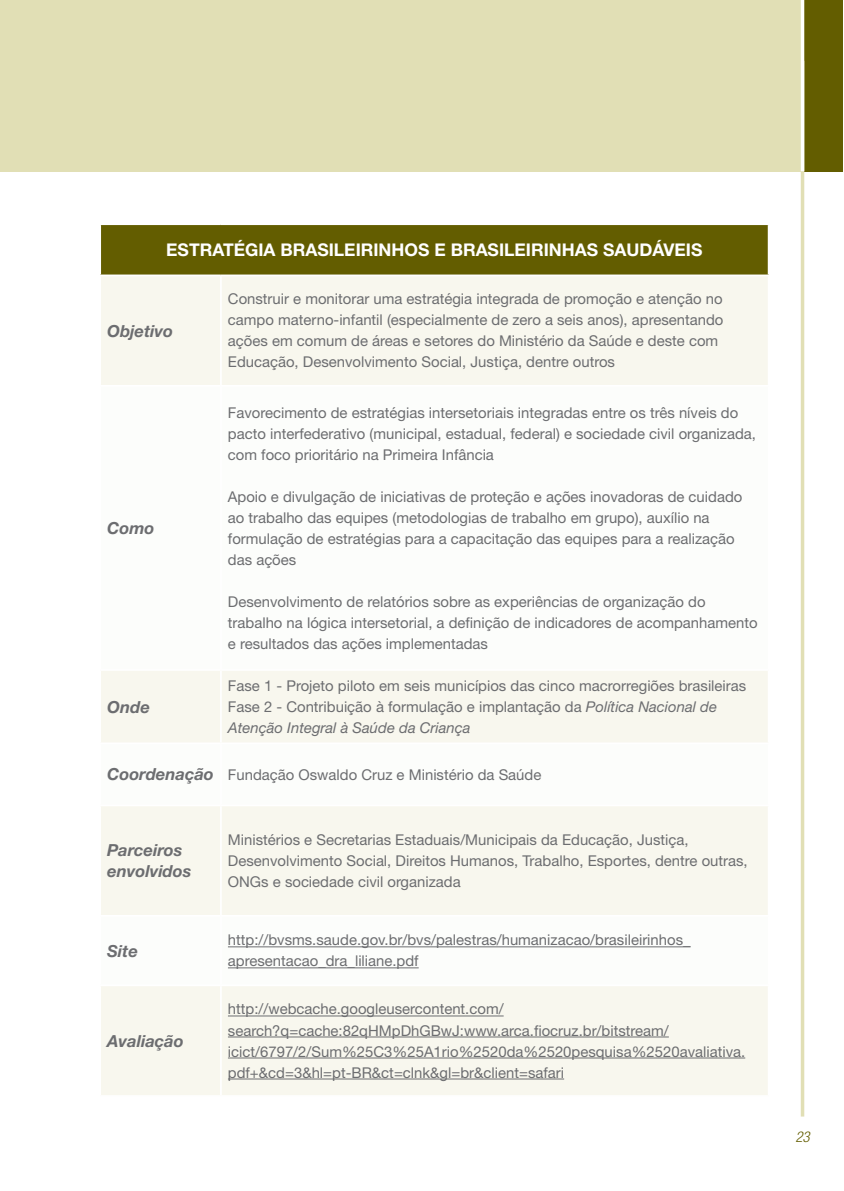
<style>
.page{position:relative;width:844px;height:1191px;background:#fff}
.page>*{position:absolute;margin:0;border:0;box-sizing:border-box;transform-origin:0 0}
.t1{font:700 17.5px "Helvetica Neue LT Std";color:#fff}
.t2{font:italic 700 16.62px/21px "Helvetica Neue LT Std";color:#6c6d70}
.t3{font:14.88px/21px "Helvetica Neue LT Std";color:#6c6d70}
.t4{font:italic 300 condensed 14.88px "Helvetica Neue LT Std";color:#635d00}
.s1{font-style:italic}
.s2{font-weight:700;font-style:italic;font-size:16.62px}
</style>
<div class="page">
<div style="left:0;top:1px;width:804px;height:170px;background:#e1dfb5"></div>
<div style="left:801px;top:1px;width:41px;height:170px;background:#635d00"></div>
<svg style="left:800px;top:171px;width:4px;height:945px;background:#e6e4c3"></svg>
<svg style="left:800px;top:1px;width:4px;height:170px"></svg>
<div style="left:100px;top:224px;width:668px;height:51px;background:#635d00"></div>
<div style="left:101px;top:276px;width:666px;height:819px;background:#f8f7ee"></div>
<svg style="left:101px;top:387px;width:666px;height:597px"></svg>
<hr style="left:767px;top:225px;width:2px;height:49px;background:#fff">
<hr style="left:99px;top:223px;width:122px;height:2px;background:#fff">
<hr style="left:99px;top:225px;width:2px;height:49px;background:#fff">
<hr style="left:221px;top:223px;width:548px;height:2px;background:#fff">
<hr style="left:99px;top:274px;width:122px;height:2px;background:#fff">
<hr style="left:99px;top:385px;width:122px;height:2px;background:#fff">
<hr style="left:221px;top:385px;width:548px;height:2px;background:#fff">
<hr style="left:99px;top:669px;width:122px;height:2px;background:#fff">
<hr style="left:221px;top:669px;width:548px;height:2px;background:#fff">
<hr style="left:99px;top:742px;width:122px;height:2px;background:#fff">
<hr style="left:221px;top:742px;width:548px;height:2px;background:#fff">
<hr style="left:99px;top:804px;width:122px;height:2px;background:#fff">
<hr style="left:221px;top:804px;width:548px;height:2px;background:#fff">
<hr style="left:99px;top:915px;width:122px;height:1px;background:#fff">
<hr style="left:221px;top:915px;width:548px;height:1px;background:#fff">
<hr style="left:99px;top:984px;width:122px;height:2px;background:#fff">
<hr style="left:221px;top:984px;width:548px;height:2px;background:#fff">
<hr style="left:220px;top:276px;width:2px;height:109px;background:#fff">
<hr style="left:220px;top:387px;width:2px;height:282px;background:#fff">
<hr style="left:220px;top:671px;width:2px;height:71px;background:#fff">
<hr style="left:220px;top:744px;width:2px;height:60px;background:#fff">
<hr style="left:220px;top:806px;width:2px;height:109px;background:#fff">
<hr style="left:220px;top:916px;width:2px;height:68px;background:#fff">
<hr style="left:220px;top:986px;width:2px;height:109px;background:#fff">
<hr style="left:221px;top:274px;width:548px;height:2px;background:#fff">
<hr style="left:228px;top:946px;width:462px;height:1px;background:#6c6d70">
<hr style="left:228px;top:967px;width:190px;height:1px;background:#6c6d70">
<hr style="left:228px;top:1015px;width:275px;height:1px;background:#6c6d70">
<hr style="left:228px;top:1036px;width:440px;height:1px;background:#6c6d70">
<hr style="left:228px;top:1057px;width:517px;height:1px;background:#6c6d70">
<hr style="left:228px;top:1078px;width:336px;height:1px;background:#6c6d70">
<p class="t1" style="left:166px;top:239px;width:537px">ESTRATÉGIA BRASILEIRINHOS E BRASILEIRINHAS SAUDÁVEIS</p>
<p class="t2" style="left:107px;top:320px;width:67px">Objetivo</p>
<p class="t2" style="left:107px;top:517px;width:49px">Como</p>
<p class="t3" style="left:228px;top:288px;width:497px">Construir e monitorar uma estratégia integrada de promoção e atenção no campo materno-infantil (especialmente de zero a seis anos), apresentando ações em comum de áreas e setores do Ministério da Saúde e deste com Educação, Desenvolvimento Social, Justiça, dentre outros</p>
<p class="t3" style="left:228px;top:402px;width:529px">Favorecimento de estratégias intersetoriais integradas entre os três níveis do pacto interfederativo (municipal, estadual, federal) e sociedade civil organizada, com foco prioritário na Primeira Infância</p>
<p class="t3" style="left:228px;top:486px;width:516px">Apoio e divulgação de iniciativas de proteção e ações inovadoras de cuidado ao trabalho das equipes (metodologias de trabalho em grupo), auxílio na formulação de estratégias para a capacitação das equipes para a realização das ações</p>
<p class="t3" style="left:228px;top:591px;width:531px">Desenvolvimento de relatórios sobre as experiências de organização do trabalho na lógica intersetorial, a definição de indicadores de acompanhamento e resultados das ações implementadas</p>
<p class="t3" style="left:228px;top:675px;width:519px">Fase 1 - Projeto piloto em seis municípios das cinco macrorregiões brasileiras<br>Fase 2 - Contribuição à formulação e implantação da <span class="s1">Política Nacional de<br>Atenção Integral à Saúde da Criança</span></p>
<p class="t3" style="left:107px;top:763px;width:435px"><span class="s2">Coordenação</span> Fundação Oswaldo Cruz e Ministério da Saúde</p>
<p class="t2" style="left:107px;top:696px;width:44px">Onde</p>
<p class="t2" style="left:107px;top:839px;width:86px">Parceiros envolvidos</p>
<p class="t3" style="left:228px;top:829px;width:521px">Ministérios e Secretarias Estaduais/Municipais da Educação, Justiça,<br>Desenvolvimento Social, Direitos Humanos, Trabalho, Esportes, dentre outras,<br>ONGs e sociedade civil organizada</p>
<p class="t2" style="left:107px;top:939px;width:32px">Site</p>
<p class="t3" style="left:228px;top:929px;width:464px">http://bvsms.saude.gov.br/bvs/palestras/humanizacao/brasileirinhos_ apresentacao_dra_liliane.pdf</p>
<p class="t2" style="left:107px;top:1029px;width:78px">Avaliação</p>
<p class="t3" style="left:228px;top:998px;width:518px">http://webcache.googleusercontent.com/ search?q=cache:82qHMpDhGBwJ:www.arca.fiocruz.br/bitstream/ icict/6797/2/Sum%25C3%25A1rio%2520da%2520pesquisa%2520avaliativa. pdf+&amp;cd=3&amp;hl=pt-BR&amp;ct=clnk&amp;gl=br&amp;client=safari</p>
<p class="t4" style="left:795px;top:1128px;width:16px">23</p>
</div>
